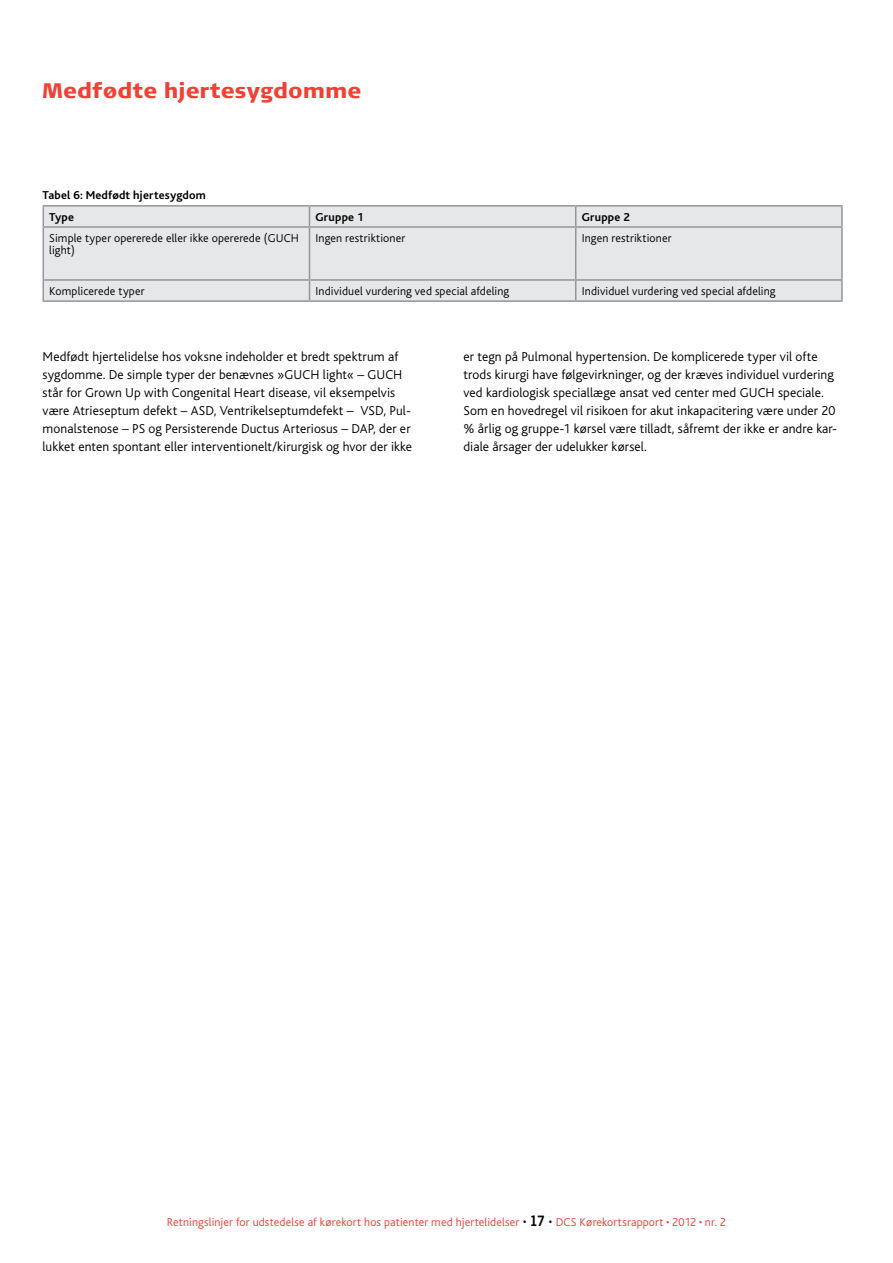
<style>
.page{position:relative;width:893px;height:1263px;background:#fff}
.page>*{position:absolute;margin:0;border:0;box-sizing:border-box;transform-origin:0 0}
.t1{font:900 21px "Signa Column";color:#ef4135}
.t2{font:300 13.5px/18px "Bliss";letter-spacing:.01em;color:#000}
.t3{font:300 12px/12px "Bliss";letter-spacing:.015em;color:#000}
.t4{font:300 12px "Bliss";letter-spacing:.015em;color:#ef4135}
.t5{font:700 12px/21.9px "Bliss";letter-spacing:.015em;color:#000}
.s1{font-size:13.5px;color:#000}
.s2{font-family:"Signa Column";font-weight:700;font-size:14.85px;color:#000}
</style>
<div class="page">
<div style="left:44px;top:207px;width:797px;height:93px;background:#e6e7e8"></div>
<hr style="left:43px;top:205px;width:266px;height:2px;background:#939598">
<svg style="left:43px;top:207px;width:1px;height:19px"></svg>
<hr style="left:309px;top:205px;width:267px;height:2px;background:#939598">
<svg style="left:309px;top:207px;width:1px;height:19px"></svg>
<hr style="left:576px;top:205px;width:267px;height:2px;background:#939598">
<svg style="left:575px;top:207px;width:1px;height:19px"></svg>
<svg style="left:841px;top:207px;width:2px;height:19px"></svg>
<hr style="left:43px;top:226px;width:266px;height:2px;background:#939598">
<hr style="left:43px;top:228px;width:1px;height:51px;background:#939598">
<hr style="left:309px;top:226px;width:267px;height:2px;background:#939598">
<hr style="left:309px;top:228px;width:1px;height:51px;background:#939598">
<hr style="left:576px;top:226px;width:267px;height:2px;background:#939598">
<hr style="left:575px;top:228px;width:1px;height:51px;background:#939598">
<hr style="left:841px;top:228px;width:2px;height:51px;background:#939598">
<hr style="left:43px;top:279px;width:266px;height:2px;background:#939598">
<svg style="left:43px;top:281px;width:1px;height:19px"></svg>
<hr style="left:309px;top:279px;width:267px;height:2px;background:#939598">
<svg style="left:309px;top:281px;width:1px;height:19px"></svg>
<hr style="left:576px;top:279px;width:267px;height:2px;background:#939598">
<svg style="left:575px;top:281px;width:1px;height:19px"></svg>
<svg style="left:841px;top:281px;width:2px;height:19px"></svg>
<hr style="left:43px;top:300px;width:266px;height:2px;background:#939598">
<hr style="left:309px;top:300px;width:267px;height:2px;background:#939598">
<hr style="left:576px;top:300px;width:267px;height:2px;background:#939598">
<h1 class="t1" style="left:43px;top:77px;width:320px">Medfødte hjertesygdomme</h1>
<p class="t5" style="left:49px;top:184px;width:158px;text-indent:-7px">Tabel 6: Medfødt hjertesygdom<br>Type</p>
<p class="t5" style="left:315px;top:206px;width:50px">Gruppe 1</p>
<p class="t5" style="left:582px;top:206px;width:50px">Gruppe 2</p>
<p class="t3" style="left:49px;top:232px;width:251px">Simple typer opererede eller ikke opererede (GUCH light)</p>
<p class="t3" style="left:315px;top:232px;width:91px">Ingen restriktioner</p>
<p class="t3" style="left:582px;top:232px;width:91px">Ingen restriktioner</p>
<p class="t3" style="left:49px;top:285px;width:97px">Komplicerede typer</p>
<p class="t3" style="left:315px;top:285px;width:195px">Individuel vurdering ved special afdeling</p>
<p class="t3" style="left:582px;top:285px;width:195px">Individuel vurdering ved special afdeling</p>
<p class="t2" style="left:43px;top:348px;width:371px">Medfødt hjertelidelse hos voksne indeholder et bredt spektrum af sygdomme. De simple typer der benævnes »GUCH light« – GUCH står for Grown Up with Congenital Heart disease, vil eksempelvis være Atrieseptum defekt – ASD, Ventrikelseptumdefekt – VSD, Pul&shy;monalstenose – PS og Persisterende Ductus Arteriosus – DAP, der er lukket enten spontant eller interventionelt/kirurgisk og hvor der ikke</p>
<p class="t2" style="left:463px;top:348px;width:375px">er tegn på Pulmonal hypertension. De komplicerede typer vil ofte trods kirurgi have følgevirkninger, og der kræves individuel vurdering ved kardiologisk speciallæge ansat ved center med GUCH speciale.<br>Som en hovedregel vil risikoen for akut inkapacitering være under 20 % årlig og gruppe-1 kørsel være tilladt, såfremt der ikke er andre kar&shy;diale årsager der udelukker kørsel.</p>
<p class="t4" style="left:167px;top:1215px;width:561px">Retningslinjer for udstedelse af kørekort hos patienter med hjertelidelser <span class="s1">•</span> <span class="s2">17</span> <span class="s1">•</span> DCS Kørekortsrapport • 2012 • nr. 2</p>
</div>
